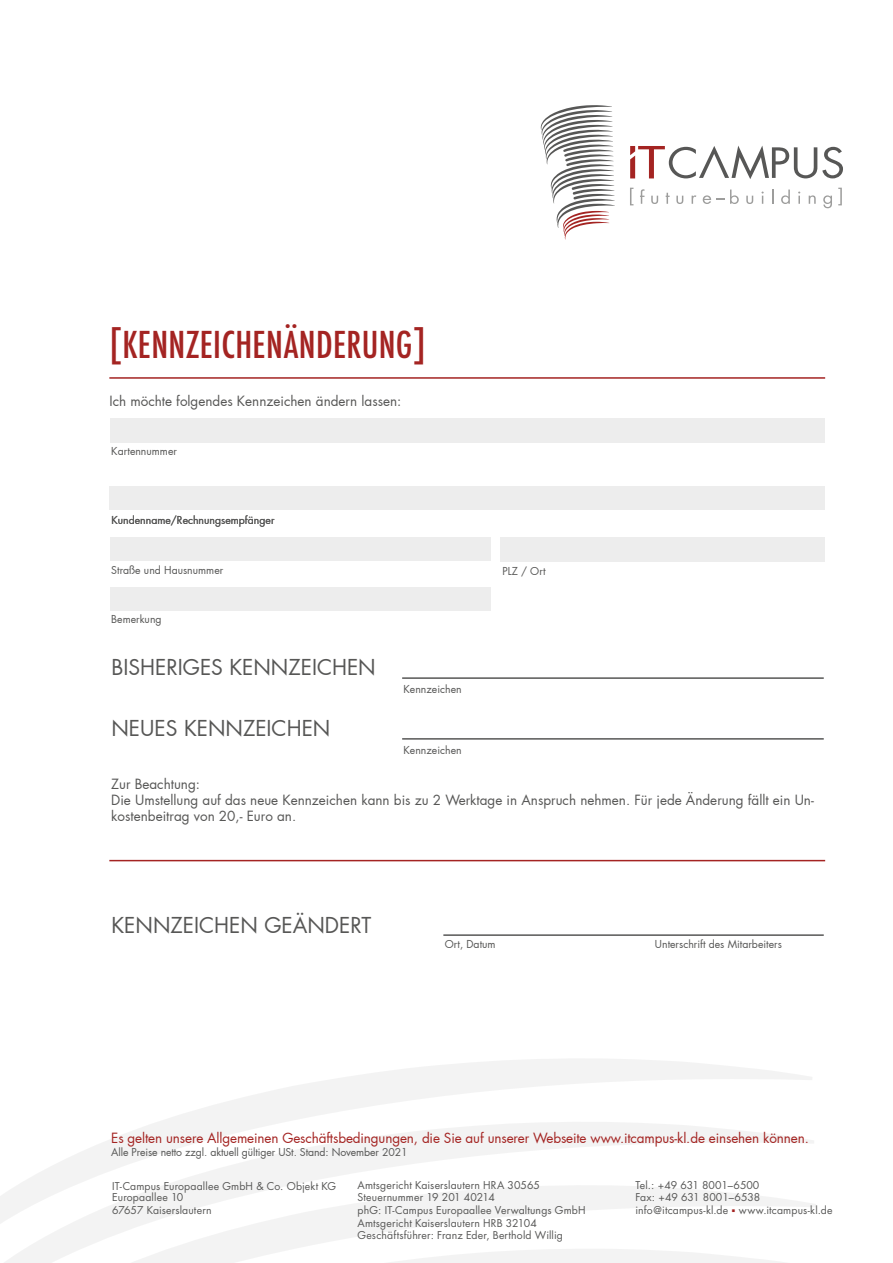
<style>
.page{position:relative;width:893px;height:1263px;background:#fff}
.page>*{position:absolute;margin:0;border:0;box-sizing:border-box;transform-origin:0 0}
.t1{font:500 condensed 36px "Futura";letter-spacing:.01em;color:#a42422}
.t2{font:21px "Futura";color:#575756}
.t3{font:13.5px/16.2px "Futura";color:#575756}
.t4{font:13.5px "Futura";letter-spacing:-.01em;color:#a42422}
.t5{font:10.5px/12.6px "Futura CE";letter-spacing:.01em;color:#575756}
.t6{font:10.5px "Futura";color:#575756}
.s1{color:#a42422}
</style>
<div class="page">
<svg style="left:163px;top:1059px;width:649px;height:62px"></svg>
<svg style="left:20px;top:1121px;width:794px;height:63px"></svg>
<svg style="left:0;top:1184px;width:816px;height:64px"></svg>
<svg style="left:4px;top:1248px;width:780px;height:15px"></svg>
<svg style="left:541px;top:105px;width:74px;height:135px"></svg>
<svg style="left:630px;top:188px;width:3px;height:17px"></svg>
<svg style="left:640px;top:189px;width:4px;height:15px"></svg>
<svg style="left:651px;top:196px;width:7px;height:8px"></svg>
<svg style="left:666px;top:193px;width:4px;height:11px"></svg>
<svg style="left:676px;top:196px;width:7px;height:8px"></svg>
<svg style="left:692px;top:195px;width:4px;height:9px"></svg>
<svg style="left:746px;top:196px;width:7px;height:8px"></svg>
<svg style="left:761px;top:192px;width:3px;height:12px"></svg>
<svg style="left:772px;top:190px;width:1px;height:14px"></svg>
<svg style="left:781px;top:190px;width:9px;height:14px"></svg>
<svg style="left:798px;top:192px;width:2px;height:12px"></svg>
<svg style="left:809px;top:195px;width:7px;height:9px"></svg>
<svg style="left:823px;top:195px;width:9px;height:13px"></svg>
<svg style="left:838px;top:188px;width:4px;height:17px"></svg>
<svg style="left:630px;top:146px;width:213px;height:33px"></svg>
<svg style="left:703px;top:190px;width:36px;height:14px"></svg>
<div style="left:110px;top:418px;width:715px;height:24px;background:#ededed"></div>
<div style="left:109px;top:486px;width:716px;height:24px;background:#ededed"></div>
<div style="left:110px;top:537px;width:381px;height:24px;background:#ededed"></div>
<hr style="left:443px;top:934px;width:381px;height:2px;background:#575756">
<div style="left:500px;top:537px;width:325px;height:25px;background:#ededed"></div>
<hr style="left:109px;top:377px;width:716px;height:2px;background:#a42422">
<hr style="left:402px;top:677px;width:422px;height:2px;background:#575756">
<hr style="left:109px;top:860px;width:716px;height:1px;background:#a42422">
<div style="left:110px;top:587px;width:381px;height:24px;background:#ededed"></div>
<hr style="left:402px;top:738px;width:422px;height:2px;background:#575756">
<h1 class="t1" style="left:109px;top:322px;width:318px">[KENNZEICHENÄNDERUNG]</h1>
<p class="t3" style="left:109px;top:393px;width:293px">Ich möchte folgendes Kennzeichen ändern lassen:</p>
<p class="t6" style="left:111px;top:445px;width:67px">Kartennummer</p>
<p class="t6" style="left:111px;top:514px;width:165px">Kundenname/Rechnungsempfänger</p>
<p class="t6" style="left:111px;top:563px;width:114px">Straße und Hausnummer</p>
<p class="t6" style="left:502px;top:564px;width:45px">PLZ / Ort</p>
<p class="t6" style="left:111px;top:612px;width:52px">Bemerkung</p>
<h2 class="t2" style="left:111px;top:654px;width:266px">BISHERIGES KENNZEICHEN</h2>
<h2 class="t2" style="left:111px;top:715px;width:220px">NEUES KENNZEICHEN</h2>
<p class="t6" style="left:403px;top:682px;width:60px">Kennzeichen</p>
<p class="t6" style="left:403px;top:743px;width:60px">Kennzeichen</p>
<p class="t3" style="left:111px;top:776px;width:704px">Zur Beachtung:<br>Die Umstellung auf das neue Kennzeichen kann bis zu 2 Werktage in Anspruch nehmen. Für jede Änderung fällt ein Un&shy;kostenbeitrag von 20,- Euro an.</p>
<h2 class="t2" style="left:111px;top:912px;width:261px">KENNZEICHEN GEÄNDERT</h2>
<p class="t6" style="left:445px;top:937px;width:52px">Ort, Datum</p>
<p class="t6" style="left:655px;top:937px;width:128px">Unterschrift des Mitarbeiters</p>
<p class="t4" style="left:111px;top:1129px;width:699px">Es gelten unsere Allgemeinen Geschäftsbedingungen, die Sie auf unserer Webseite www.itcampus-kl.de einsehen können.</p>
<p class="t6" style="left:111px;top:1145px;width:298px">Alle Preise netto zzgl. aktuell gültiger USt. Stand: November 2021</p>
<p class="t5" style="left:112px;top:1180px;width:225px;line-height:11.4px">IT-Campus Europaallee GmbH &amp; Co. Objekt KG<br>Europaallee 10</p>
<p class="t5" style="left:112px;top:1204px;width:101px">67657 Kaiserslautern</p>
<p class="t5" style="left:357px;top:1179px;width:230px">Amtsgericht Kaiserslautern HRA 30565<br>Steuernummer 19 201 40214<br>phG: IT-Campus Europaallee Verwaltungs GmbH Amtsgericht Kaiserslautern HRB 32104<br>Geschäftsführer: Franz Eder, Berthold Willig</p>
<p class="t5" style="left:635px;top:1179px;width:199px">Tel.: +49 631 8001–6500<br>Fax: +49 631 8001–6538 info@itcampus-kl.de <span class="s1">▪</span> www.itcampus-kl.de</p>
</div>
